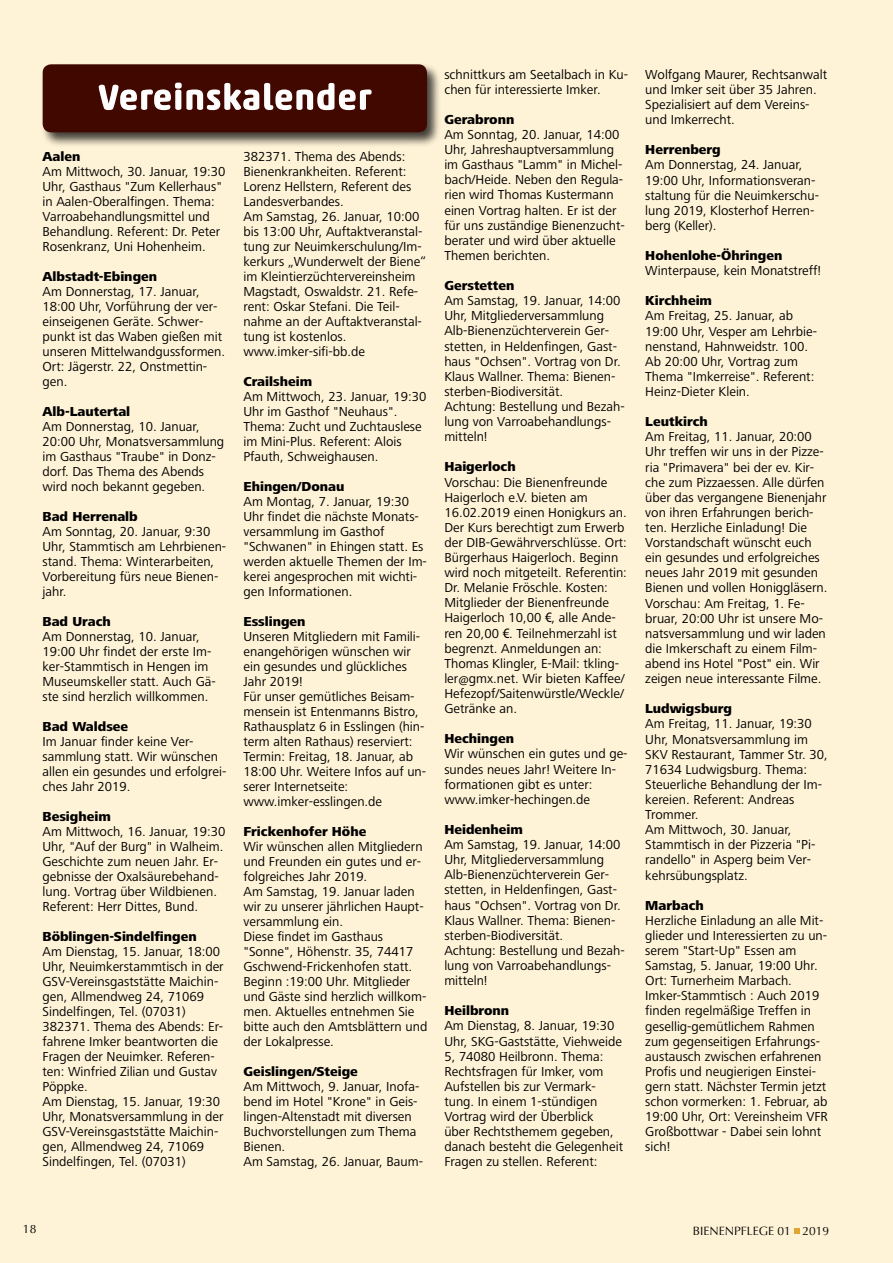
<style>
.page{position:relative;width:893px;height:1263px;background:#fff3d7}
.page>*{position:absolute;margin:0;border:0;box-sizing:border-box;transform-origin:0 0}
.t1{font:500 34.5px "Akko Rounded Pro";letter-spacing:.045em;color:#fff}
.t2{font:13.5px/15.1px "Frutiger Next LT";color:#000}
.t3{font:800 13.5px "Frutiger Next LT";color:#000}
.t4{font:12px "Optima";color:#000}
.s1{font-family:"Frutiger LT Com";font-stretch:condensed}
</style>
<div class="page">
<svg style="left:794px;top:1229px;width:5px;height:5px"></svg>
<div style="left:40px;top:62px;width:402px;height:85px;background:#000;opacity:.75"></div>
<div style="left:43px;top:64px;width:384px;height:68px;background:#410800;border-radius:9px"></div>
<svg style="left:98px;top:82px;width:274px;height:29px"></svg>
<h1 class="t1" style="left:99px;top:76px;width:273px">Vereinskalender</h1>
<p class="t3" style="left:43px;top:149px;width:39px">Aalen</p>
<p class="t2" style="left:43px;top:164px;width:184px">Am Mittwoch, 30. Januar, 19:30<br>Uhr, Gasthaus "Zum Kellerhaus" in Aalen-Oberalfingen. Thema:<br>Varroabehandlungsmittel und<br>Behandlung. Referent: Dr. Peter<br>Rosenkranz, Uni Hohenheim.</p>
<p class="t3" style="left:43px;top:269px;width:116px">Albstadt-Ebingen</p>
<p class="t2" style="left:43px;top:284px;width:184px">Am Donnerstag, 17. Januar,<br>18:00 Uhr, Vorführung der ver&shy;einseigenen Geräte. Schwer&shy;punkt ist das Waben gießen mit unseren Mittelwandgussformen.<br>Ort: Jägerstr. 22, Onstmettin&shy;gen.</p>
<p class="t3" style="left:43px;top:404px;width:89px">Alb-Lautertal</p>
<p class="t2" style="left:43px;top:419px;width:183px">Am Donnerstag, 10. Januar,<br>20:00 Uhr, Monatsversammlung im Gasthaus "Traube" in Donz&shy;dorf. Das Thema des Abends wird noch bekannt gegeben.</p>
<p class="t3" style="left:43px;top:509px;width:97px">Bad Herrenalb</p>
<p class="t2" style="left:43px;top:524px;width:185px">Am Sonntag, 20. Januar, 9:30<br>Uhr, Stammtisch am Lehrbienen&shy;stand. Thema: Winterarbeiten,<br>Vorbereitung fürs neue Bienen&shy;jahr.</p>
<p class="t3" style="left:43px;top:614px;width:70px">Bad Urach</p>
<p class="t2" style="left:43px;top:629px;width:175px">Am Donnerstag, 10. Januar,<br>19:00 Uhr findet der erste Im&shy;ker-Stammtisch in Hengen im<br>Museumskeller statt. Auch Gä&shy;ste sind herzlich willkommen.</p>
<p class="t3" style="left:43px;top:719px;width:87px">Bad Waldsee</p>
<p class="t2" style="left:43px;top:734px;width:185px">Im Januar finder keine Ver&shy;sammlung statt. Wir wünschen allen ein gesundes und erfolgrei&shy;ches Jahr 2019.</p>
<p class="t3" style="left:43px;top:809px;width:70px">Besigheim</p>
<p class="t2" style="left:43px;top:824px;width:184px">Am Mittwoch, 16. Januar, 19:30<br>Uhr, "Auf der Burg" in Walheim.<br>Geschichte zum neuen Jahr. Er&shy;gebnisse der Oxalsäurebehand&shy;lung. Vortrag über Wildbienen.<br>Referent: Herr Dittes, Bund.</p>
<p class="t3" style="left:43px;top:929px;width:156px">Böblingen-Sindelfingen</p>
<p class="t2" style="left:43px;top:944px;width:183px">Am Dienstag, 15. Januar, 18:00<br>Uhr, Neuimkerstammtisch in der<br>GSV-Vereinsgaststätte Maichin&shy;gen, Allmendweg 24, 71069<br>Sindelfingen, Tel. (07031)<br>382371. Thema des Abends: Er&shy;fahrene Imker beantworten die<br>Fragen der Neuimker. Referen&shy;ten: Winfried Zilian und Gustav<br>Pöppke.<br>Am Dienstag, 15. Januar, 19:30<br>Uhr, Monatsversammlung in der<br>GSV-Vereinsgaststätte Maichin&shy;gen, Allmendweg 24, 71069<br>Sindelfingen, Tel. (07031)</p>
<p class="t2" style="left:243px;top:149px;width:184px">382371. Thema des Abends:<br>Bienenkrankheiten. Referent:<br>Lorenz Hellstern, Referent des<br>Landesverbandes.<br>Am Samstag, 26. Januar, 10:00 bis 13:00 Uhr, Auftaktveranstal&shy;tung zur Neuimkerschulung/Im&shy;kerkurs „Wunderwelt der Biene“ im Kleintierzüchtervereinsheim<br>Magstadt, Oswaldstr. 21. Refe&shy;rent: Oskar Stefani. Die Teil&shy;nahme an der Auftaktveranstal&shy;tung ist kostenlos. www.imker-sifi-bb.de</p>
<p class="t3" style="left:243px;top:374px;width:70px">Crailsheim</p>
<p class="t2" style="left:243px;top:389px;width:184px">Am Mittwoch, 23. Januar, 19:30<br>Uhr im Gasthof "Neuhaus".<br>Thema: Zucht und Zuchtauslese im Mini-Plus. Referent: Alois<br>Pfauth, Schweighausen.</p>
<p class="t3" style="left:243px;top:479px;width:102px">Ehingen/Donau</p>
<p class="t2" style="left:243px;top:494px;width:185px">Am Montag, 7. Januar, 19:30<br>Uhr findet die nächste Monats&shy;versammlung im Gasthof "Schwanen" in Ehingen statt. Es werden aktuelle Themen der Im&shy;kerei angesprochen mit wichti&shy;gen Informationen.</p>
<p class="t3" style="left:243px;top:614px;width:64px">Esslingen</p>
<p class="t2" style="left:243px;top:629px;width:184px">Unseren Mitgliedern mit Famili&shy;enangehörigen wünschen wir ein gesundes und glückliches<br>Jahr 2019!<br>Für unser gemütliches Beisam&shy;mensein ist Entenmanns Bistro,<br>Rathausplatz 6 in Esslingen (hin&shy;term alten Rathaus) reserviert:<br>Termin: Freitag, 18. Januar, ab<br>18:00 Uhr. Weitere Infos auf un&shy;serer Internetseite: www.imker-esslingen.de</p>
<p class="t3" style="left:243px;top:824px;width:124px">Frickenhofer Höhe</p>
<p class="t2" style="left:243px;top:839px;width:185px">Wir wünschen allen Mitgliedern und Freunden ein gutes und er&shy;folgreiches Jahr 2019.<br>Am Samstag, 19. Januar laden wir zu unserer jährlichen Haupt&shy;versammlung ein.<br>Diese findet im Gasthaus "Sonne", Höhenstr. 35, 74417<br>Gschwend-Frickenhofen statt.<br>Beginn :19:00 Uhr. Mitglieder und Gäste sind herzlich willkom&shy;men. Aktuelles entnehmen Sie bitte auch den Amtsblättern und der Lokalpresse.</p>
<p class="t3" style="left:243px;top:1064px;width:116px">Geislingen/Steige</p>
<p class="t2" style="left:243px;top:1079px;width:181px">Am Mittwoch, 9. Januar, Inofa&shy;bend im Hotel "Krone" in Geis&shy;lingen-Altenstadt mit diversen<br>Buchvorstellungen zum Thema<br>Bienen.<br>Am Samstag, 26. Januar, Baum-</p>
<p class="t2" style="left:444px;top:67px;width:185px">schnittkurs am Seetalbach in Ku&shy;chen für interessierte Imker.</p>
<p class="t3" style="left:444px;top:112px;width:72px">Gerabronn</p>
<p class="t2" style="left:444px;top:127px;width:182px">Am Sonntag, 20. Januar, 14:00<br>Uhr, Jahreshauptversammlung im Gasthaus "Lamm" in Michel&shy;bach/Heide. Neben den Regula&shy;rien wird Thomas Kustermann einen Vortrag halten. Er ist der für uns zuständige Bienenzucht&shy;berater und wird über aktuelle<br>Themen berichten.</p>
<p class="t3" style="left:444px;top:278px;width:72px">Gerstetten</p>
<p class="t2" style="left:444px;top:293px;width:182px">Am Samstag, 19. Januar, 14:00<br>Uhr, Mitgliederversammlung<br>Alb-Bienenzüchterverein Ger&shy;stetten, in Heldenfingen, Gast&shy;haus "Ochsen". Vortrag von Dr.<br>Klaus Wallner. Thema: Bienen&shy;sterben-Biodiversität.<br>Achtung: Bestellung und Bezah&shy;lung von Varroabehandlungs&shy;mitteln!</p>
<p class="t3" style="left:444px;top:459px;width:73px">Haigerloch</p>
<p class="t2" style="left:444px;top:474px;width:184px">Vorschau: Die Bienenfreunde<br>Haigerloch e.V. bieten am<br>16.02.2019 einen Honigkurs an.<br>Der Kurs berechtigt zum Erwerb der DIB-Gewährverschlüsse. Ort:<br>Bürgerhaus Haigerloch. Beginn wird noch mitgeteilt. Referentin:<br>Dr. Melanie Fröschle. Kosten:<br>Mitglieder der Bienenfreunde<br>Haigerloch 10,00 <span class="s1">€</span>, alle Ande&shy;ren 20,00 <span class="s1">€</span>. Teilnehmerzahl ist begrenzt. Anmeldungen an:<br>Thomas Klingler, E-Mail: tkling&shy;ler@gmx.net. Wir bieten Kaffee/<br>Hefezopf/Saitenwürstle/Weckle/<br>Getränke an.</p>
<p class="t3" style="left:444px;top:731px;width:71px">Hechingen</p>
<p class="t2" style="left:444px;top:746px;width:185px">Wir wünschen ein gutes und ge&shy;sundes neues Jahr! Weitere In&shy;formationen gibt es unter: www.imker-hechingen.de</p>
<p class="t3" style="left:444px;top:822px;width:80px">Heidenheim</p>
<p class="t2" style="left:444px;top:837px;width:182px">Am Samstag, 19. Januar, 14:00<br>Uhr, Mitgliederversammlung<br>Alb-Bienenzüchterverein Ger&shy;stetten, in Heldenfingen, Gast&shy;haus "Ochsen". Vortrag von Dr.<br>Klaus Wallner. Thema: Bienen&shy;sterben-Biodiversität.<br>Achtung: Bestellung und Bezah&shy;lung von Varroabehandlungs&shy;mitteln!</p>
<p class="t3" style="left:444px;top:1003px;width:66px">Heilbronn</p>
<p class="t2" style="left:444px;top:1018px;width:180px">Am Dienstag, 8. Januar, 19:30<br>Uhr, SKG-Gaststätte, Viehweide<br>5, 74080 Heilbronn. Thema:<br>Rechtsfragen für Imker, vom<br>Aufstellen bis zur Vermark&shy;tung. In einem 1-stündigen<br>Vortrag wird der Überblick<br>über Rechtsthemem gegeben, danach besteht die Gelegenheit<br>Fragen zu stellen. Referent:</p>
<p class="t2" style="left:645px;top:67px;width:183px">Wolfgang Maurer, Rechtsanwalt und Imker seit über 35 Jahren.<br>Spezialisiert auf dem Vereins&shy;und Imkerrecht.</p>
<p class="t3" style="left:645px;top:142px;width:77px">Herrenberg</p>
<p class="t2" style="left:645px;top:157px;width:175px">Am Donnerstag, 24. Januar,<br>19:00 Uhr, Informationsveran&shy;staltung für die Neuimkerschu&shy;lung 2019, Klosterhof Herren&shy;berg (Keller).</p>
<p class="t3" style="left:645px;top:248px;width:139px">Hohenlohe-Öhringen</p>
<p class="t2" style="left:645px;top:263px;width:177px">Winterpause, kein Monatstreff!</p>
<p class="t3" style="left:645px;top:293px;width:68px">Kirchheim</p>
<p class="t2" style="left:645px;top:308px;width:173px">Am Freitag, 25. Januar, ab<br>19:00 Uhr, Vesper am Lehrbie&shy;nenstand, Hahnweidstr. 100.<br>Ab 20:00 Uhr, Vortrag zum<br>Thema "Imkerreise". Referent:<br>Heinz-Dieter Klein.</p>
<p class="t3" style="left:645px;top:414px;width:64px">Leutkirch</p>
<p class="t2" style="left:645px;top:429px;width:184px">Am Freitag, 11. Januar, 20:00<br>Uhr treffen wir uns in der Pizze&shy;ria "Primavera" bei der ev. Kir&shy;che zum Pizzaessen. Alle dürfen über das vergangene Bienenjahr von ihren Erfahrungen berich&shy;ten. Herzliche Einladung! Die<br>Vorstandschaft wünscht euch ein gesundes und erfolgreiches neues Jahr 2019 mit gesunden<br>Bienen und vollen Honiggläsern.<br>Vorschau: Am Freitag, 1. Fe&shy;bruar, 20:00 Uhr ist unsere Mo&shy;natsversammlung und wir laden die Imkerschaft zu einem Film&shy;abend ins Hotel "Post" ein. Wir zeigen neue interessante Filme.</p>
<p class="t3" style="left:645px;top:701px;width:88px">Ludwigsburg</p>
<p class="t2" style="left:645px;top:716px;width:184px">Am Freitag, 11. Januar, 19:30<br>Uhr, Monatsversammlung im<br>SKV Restaurant, Tammer Str. 30,<br>71634 Ludwigsburg. Thema:<br>Steuerliche Behandlung der Im&shy;kereien. Referent: Andreas<br>Trommer.<br>Am Mittwoch, 30. Januar,<br>Stammtisch in der Pizzeria "Pi&shy;randello" in Asperg beim Ver&shy;kehrsübungsplatz.</p>
<p class="t3" style="left:645px;top:897px;width:60px">Marbach</p>
<p class="t2" style="left:645px;top:913px;width:184px">Herzliche Einladung an alle Mit&shy;glieder und Interessierten zu un&shy;serem "Start-Up" Essen am<br>Samstag, 5. Januar, 19:00 Uhr.<br>Ort: Turnerheim Marbach.<br>Imker-Stammtisch : Auch 2019 finden regelmäßige Treffen in gesellig-gemütlichem Rahmen zum gegenseitigen Erfahrungs&shy;austausch zwischen erfahrenen<br>Profis und neugierigen Einstei&shy;gern statt. Nächster Termin jetzt schon vormerken: 1. Februar, ab<br>19:00 Uhr, Ort: Vereinsheim VFR<br>Großbottwar - Dabei sein lohnt sich!</p>
<p class="t4" style="left:23px;top:1222px;width:15px">18</p>
<p class="t4" style="left:693px;top:1224px;width:138px">BIENENPFLEGE 01 2019</p>
</div>
